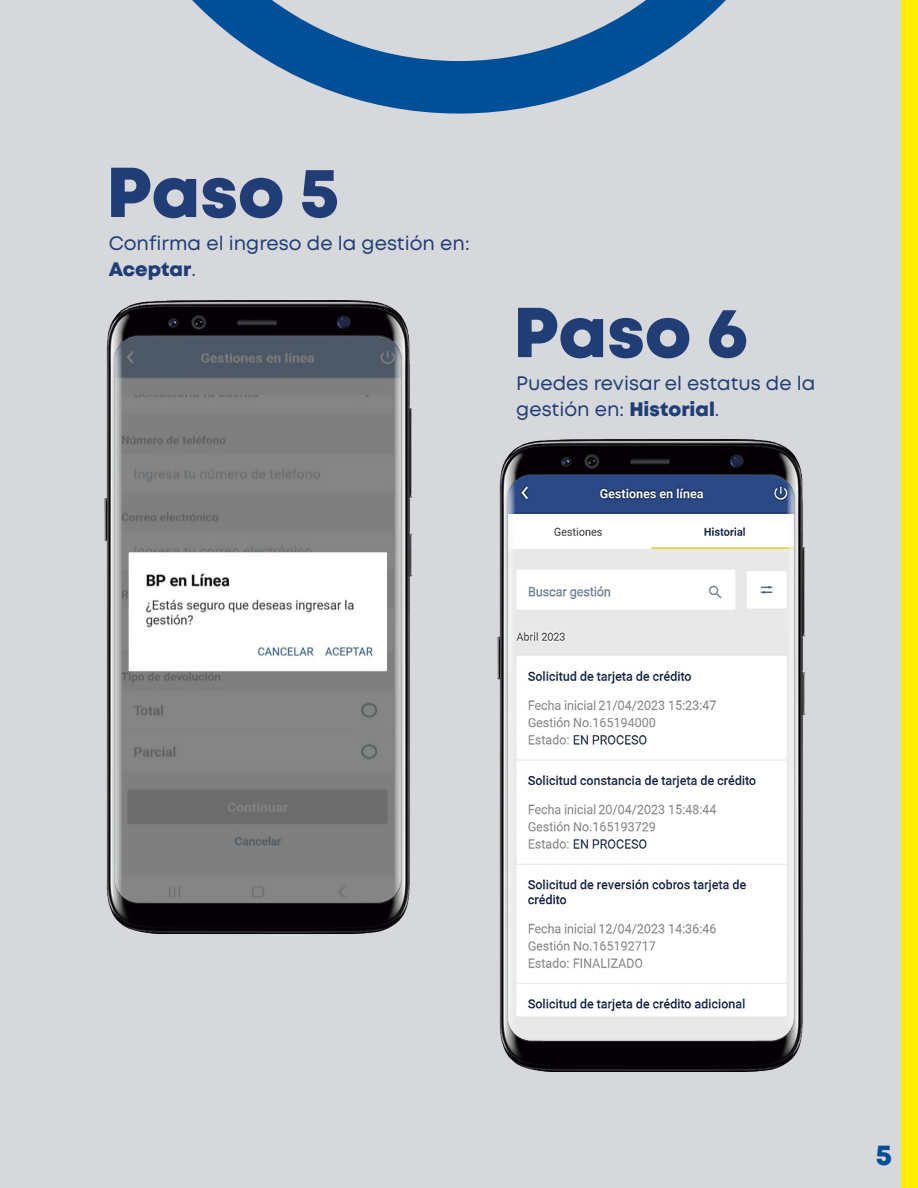
<style>
.page{position:relative;width:918px;height:1188px;background:#d7d8dc}
.page>*{position:absolute;margin:0;border:0;box-sizing:border-box;transform-origin:0 0}
.t1{font:800 70.35px "Mont";color:#203d76}
.t2{font:800 29.1px "Mont";color:#004f98}
.t3{font:19.5px/25.5px "Mont";color:#203d76}
.s1{font-weight:800}
</style>
<div class="page">
<svg style="left:192px;top:0;width:534px;height:114px"></svg>
<div style="left:902px;top:0;width:16px;height:1188px;background:#feee00"></div>
<img style="left:105px;top:301px;width:307px;height:632px">
<img style="left:498px;top:439px;width:307px;height:632px">
<h1 class="t1" style="left:106px;top:147px;width:234px">Paso 5</h1>
<p class="t3" style="left:109px;top:231px;width:362px">Confirma el ingreso de la gestión en:<br><span class="s1">Aceptar</span>.</p>
<h1 class="t1" style="left:513px;top:287px;width:236px">Paso 6</h1>
<p class="t3" style="left:516px;top:371px;width:301px">Puedes revisar el estatus de la gestión en: <span class="s1">Historial</span>.</p>
<h2 class="t2" style="left:876px;top:1136px;width:18px">5</h2>
</div>
